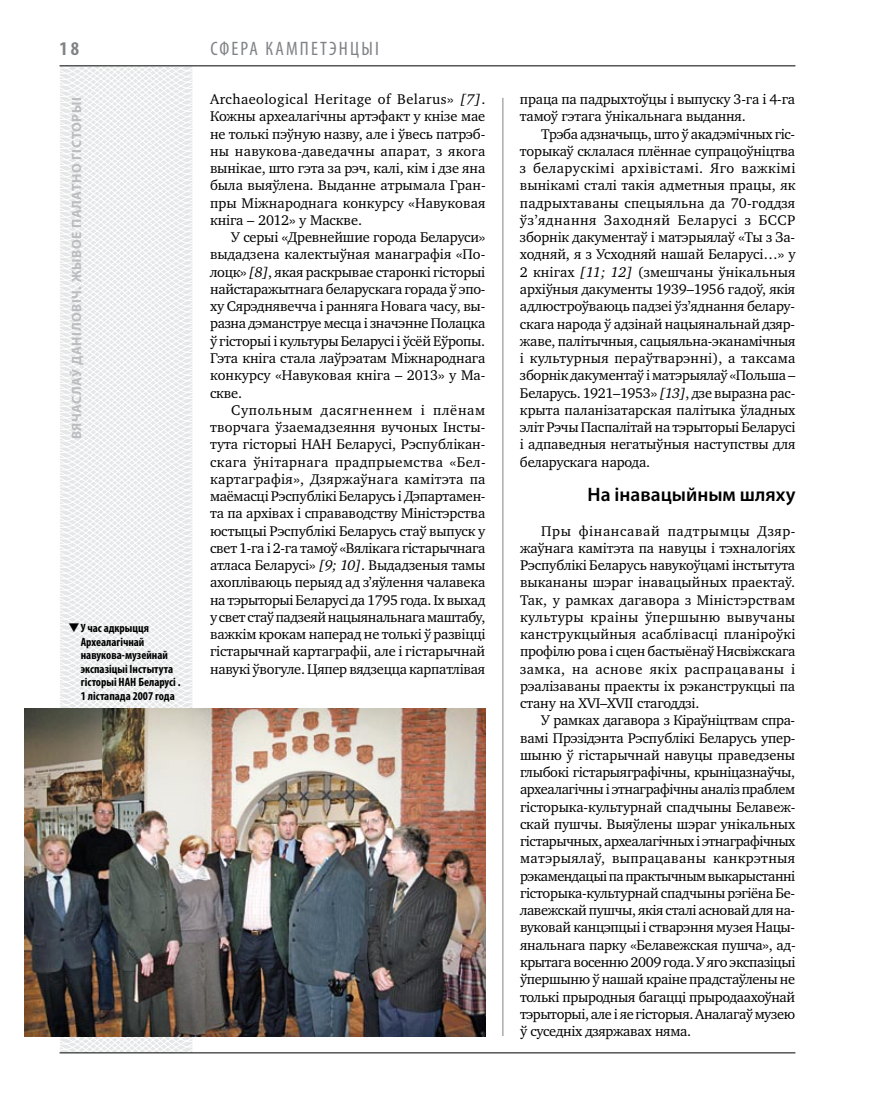
<style>
.page{position:relative;width:872px;height:1106px;background:#fff}
.page>*{position:absolute;margin:0;border:0;box-sizing:border-box;transform-origin:0 0}
.t1{font:600 19.5px "Myriad Pro";color:#000}
.t2{font:condensed 19.5px "Myriad Pro";letter-spacing:.11em;color:#808285}
.t3{font:700 condensed 19.5px "Myriad Pro";color:#808285}
.t4{font:14.4px/17.2px "Charter C";letter-spacing:-.01em;color:#000;text-align:justify}
.t5{font:700 13.5px "Myriad Pro";letter-spacing:.04em;color:#bcbdc0}
.t6{font:700 condensed 12px/13.5px "Myriad Pro";color:#000}
.s1{font-style:italic}
</style>
<div class="page">
<svg style="left:24px;top:65px;width:227px;height:989px"></svg>
<hr style="left:502px;top:98px;width:1px;height:938px;background:#808285">
<hr style="left:60px;top:1052px;width:735px;height:1px;background:#000">
<hr style="left:60px;top:65px;width:735px;height:1px;background:#000">
<img style="left:24px;top:708px;width:461px;height:328px">
<h1 class="t3" style="left:60px;top:37px;width:21px">18</h1>
<p class="t5" style="left:68px;top:439px;width:342px;rotate:-90deg">Вячаслаў ДАНІЛОВІЧ. Жывое палатно гісторыі</p>
<p class="t6" style="left:81px;top:621px;width:101px;text-indent:-13px">❑У час адкрыцця<br>Археалагічнай навукова-музейнай экспазіцыі Інстытута гісторыі НАН Беларусі .<br>1 лістапада 2007 года</p>
<h1 class="t2" style="left:210px;top:37px;width:170px">Сфера кампетэнцыі</h1>
<p class="t4" style="left:210px;top:91px;width:277px">Archaeological Heritage of Belarus» <span class="s1">[7]</span>.<br>Кожны археалагічны артэфакт у кнізе мае не толькі пэўную назву, але і ўвесь патрэб&shy;ны навукова-даведачны апарат, з якога вынікае, што гэта за рэч, калі, кім і дзе яна была выяўлена. Выданне атрымала Гран&shy;пры Міжнароднага конкурсу «Навуковая кніга – 2012» у Маскве.</p>
<p class="t4" style="left:210px;top:229px;width:277px;text-indent:21px">У серыі «Древнейшие города Беларуси» выдадзена калектыўная манаграфія «По&shy;лоцк» <span class="s1">[8]</span>, якая раскрывае старонкі гісторыі найстаражытнага беларускага горада ў эпо&shy;ху Сярэднявечча і ранняга Новага часу, вы&shy;разна дэманструе месца і значэнне Полацка ў гісторыі і культуры Беларусі і ўсёй Еўропы.<br>Гэта кніга стала лаўрэатам Міжнароднага конкурсу «Навуковая кніга – 2013» у Ма&shy;скве.</p>
<p class="t4" style="left:210px;top:401px;width:277px;text-indent:21px">Супольным дасягненнем і плёнам творчага ўзаемадзеяння вучоных Інсты&shy;тута гісторыі НАН Беларусі, Рэспублікан&shy;скага ўнітарнага прадпрыемства «Бел&shy;картаграфія», Дзяржаўнага камітэта па маёмасці Рэспублікі Беларусь і Дэпартамен&shy;та па архівах і справаводству Міністэрства юстыцыі Рэспублікі Беларусь стаў выпуск у свет 1-га і 2-га тамоў «Вялікага гістарычнага атласа Беларусі» <span class="s1">[9; 10]</span>. Выдадзеныя тамы ахопліваюць перыяд ад з’яўлення чалавека на тэрыторыі Беларусі да 1795 года. Іх выхад у свет стаў падзеяй нацыянальнага маштабу, важкім крокам наперад не толькі ў развіцці гістарычнай картаграфіі, але і гістарычнай навукі ўвогуле. Цяпер вядзецца карпатлівая</p>
<p class="t4" style="left:520px;top:91px;width:277px">праца па падрыхтоўцы і выпуску 3-га і 4-га тамоў гэтага ўнікальнага выдання.</p>
<p class="t4" style="left:520px;top:125px;width:277px;text-indent:21px">Трэба адзначыць, што ў акадэмічных гіс&shy;торыкаў склалася плённае супрацоўніцтва з беларускімі архівістамі. Яго важкімі вынікамі сталі такія адметныя працы, як падрыхтаваны спецыяльна да 70-годдзя ўз’яднання Заходняй Беларусі з БССР зборнік дакументаў і матэрыялаў «Ты з За&shy;ходняй, я з Усходняй нашай Беларусі…» у 2 кнігах <span class="s1">[11; 12]</span> (змешчаны ўнікальныя архіўныя дакументы 1939–1956 гадоў, якія адлюстроўваюць падзеі ўз’яднання белару&shy;скага народа ў адзінай нацыянальнай дзяр&shy;жаве, палітычныя, сацыяльна-эканамічныя і культурныя пераўтварэнні), а таксама зборнік дакументаў і матэрыялаў «Польша – Беларусь. 1921–1953» <span class="s1">[13]</span>, дзе выразна рас&shy;крыта паланізатарская палітыка ўладных эліт Рэчы Паспалітай на тэрыторыі Беларусі і адпаведныя негатыўныя наступствы для беларускага народа.</p>
<h1 class="t1" style="left:587px;top:482px;width:209px">На інавацыйным шляху</h1>
<p class="t4" style="left:520px;top:522px;width:277px;text-indent:21px">Пры фінансавай падтрымцы Дзяр&shy;жаўнага камітэта па навуцы і тэхналогіях Рэспублікі Беларусь навукоўцамі інстытута выкананы шэраг інавацыйных праектаў.<br>Так, у рамках дагавора з Міністэрствам культуры краіны ўпершыню вывучаны канструкцыйныя асаблівасці планіроўкі профілю рова і сцен бастыёнаў Нясвіжскага замка, на аснове якіх распрацаваны і рэалізаваны праекты іх рэканструкцыі па стану на XVI–XVII стагоддзі.</p>
<p class="t4" style="left:520px;top:712px;width:277px;text-indent:21px">У рамках дагавора з Кіраўніцтвам спра&shy;вамі Прэзідэнта Рэспублікі Беларусь упер&shy;шыню ў гістарычнай навуцы праведзены глыбокі гістарыяграфічны, крыніцазнаўчы, археалагічны і этнаграфічны аналіз праблем гісторыка-культурнай спадчыны Белавеж&shy;скай пушчы. Выяўлены шэраг унікальных гістарычных, археалагічных і этнаграфічных матэрыялаў, выпрацаваны канкрэтныя рэкамендацыі па практычным выкарыстанні гісторыка-культурнай спадчыны рэгіёна Бе&shy;лавежскай пушчы, якія сталі асновай для на&shy;вуковай канцэпцыі і стварэння музея Нацы&shy;янальнага парку «Белавежская пушча», ад&shy;крытага восенню 2009 года. У яго экспазіцыі ўпершыню ў нашай краіне прадстаўлены не толькі прыродныя багацці прыродаахоўнай тэрыторыі, але і яе гісторыя. Аналагаў музею ў суседніх дзяржавах няма.</p>
</div>
